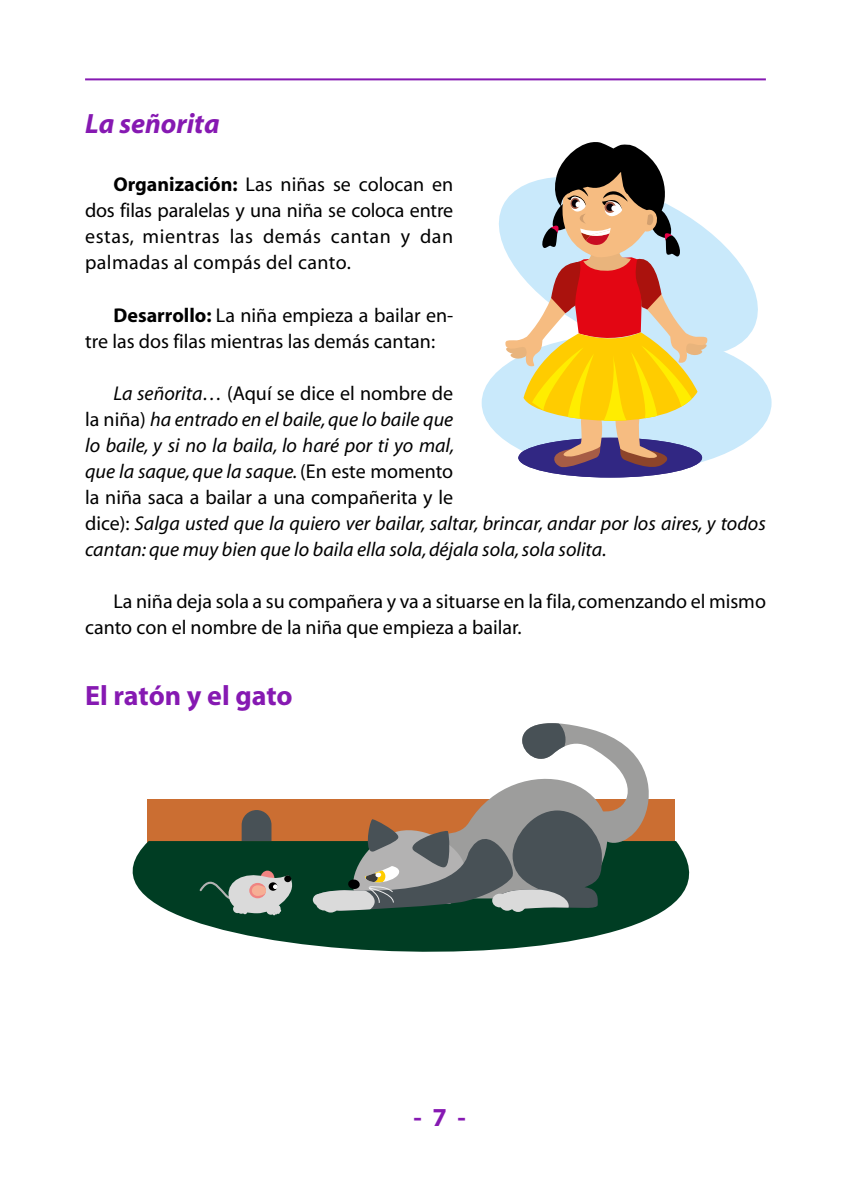
<style>
.page{position:relative;width:851px;height:1191px;background:#fff}
.page>*{position:absolute;margin:0;border:0;box-sizing:border-box;transform-origin:0 0}
.t1{font:700 28px "Myriad";color:#8619b2}
.t2{font:italic 700 28px "Myriad";color:#8619b2}
.t3{font:700 26px "Myriad";color:#8619b2}
.t4{font:italic 20px/26px "Myriad";color:#000}
.t5{font:20px/26px "Myriad";color:#000}
.s1{font-weight:700}
.s2{font-style:normal}
</style>
<div class="page">
<hr style="left:85px;top:78px;width:680px;height:2px;background:#8619b2">
<div style="left:481px;top:334px;width:290px;height:138px;background:#c9e9fb;border-radius:50%"></div>
<svg style="left:499px;top:206px;width:259px;height:160px;fill:#c9e9fb"></svg>
<svg style="left:503px;top:142px;width:206px;height:335px"></svg>
<div style="left:147px;top:799px;width:527px;height:52px;background:#cb6e32"></div>
<svg style="left:132px;top:841px;width:558px;height:111px;fill:#003d23"></svg>
<svg style="left:198px;top:868px;width:97px;height:47px;background:#657f71"></svg>
<svg style="left:241px;top:810px;width:30px;height:31px"></svg>
<svg style="left:314px;top:723px;width:342px;height:190px"></svg>
<h1 class="t2" style="left:85px;top:109px;width:136px">La señorita</h1>
<p class="t5" style="left:85px;top:173px;width:369px;text-align:justify;text-indent:28px"><span class="s1">Organización:</span> Las niñas se colocan en dos filas paralelas y una niña se coloca entre estas, mientras las demás cantan y dan palmadas al compás del canto.</p>
<p class="t5" style="left:85px;top:303px;width:369px;text-indent:28px"><span class="s1">Desarrollo:</span> La niña empieza a bailar en&shy;tre las dos filas mientras las demás cantan:</p>
<p class="t4" style="left:85px;top:381px;width:682px;text-indent:28px">La señorita… <span class="s2">(Aquí se dice el nombre de<br>la niña)</span> ha entrado en el baile, que lo baile que<br>lo baile, y si no la baila, lo haré por ti yo mal,<br>que la saque, que la saque. <span class="s2">(En este momento<br>la niña saca a bailar a una compañerita y le<br>dice):</span> Salga usted que la quiero ver bailar, saltar, brincar, andar por los aires, y todos cantan: que muy bien que lo baila ella sola, déjala sola, sola solita.</p>
<p class="t5" style="left:85px;top:589px;width:682px;text-indent:28px">La niña deja sola a su compañera y va a situarse en la fila, comenzando el mismo canto con el nombre de la niña que empieza a bailar.</p>
<h1 class="t1" style="left:85px;top:681px;width:209px">El ratón y el gato</h1>
<h2 class="t3" style="left:413px;top:1103px;width:54px">- 7 -</h2>
</div>
